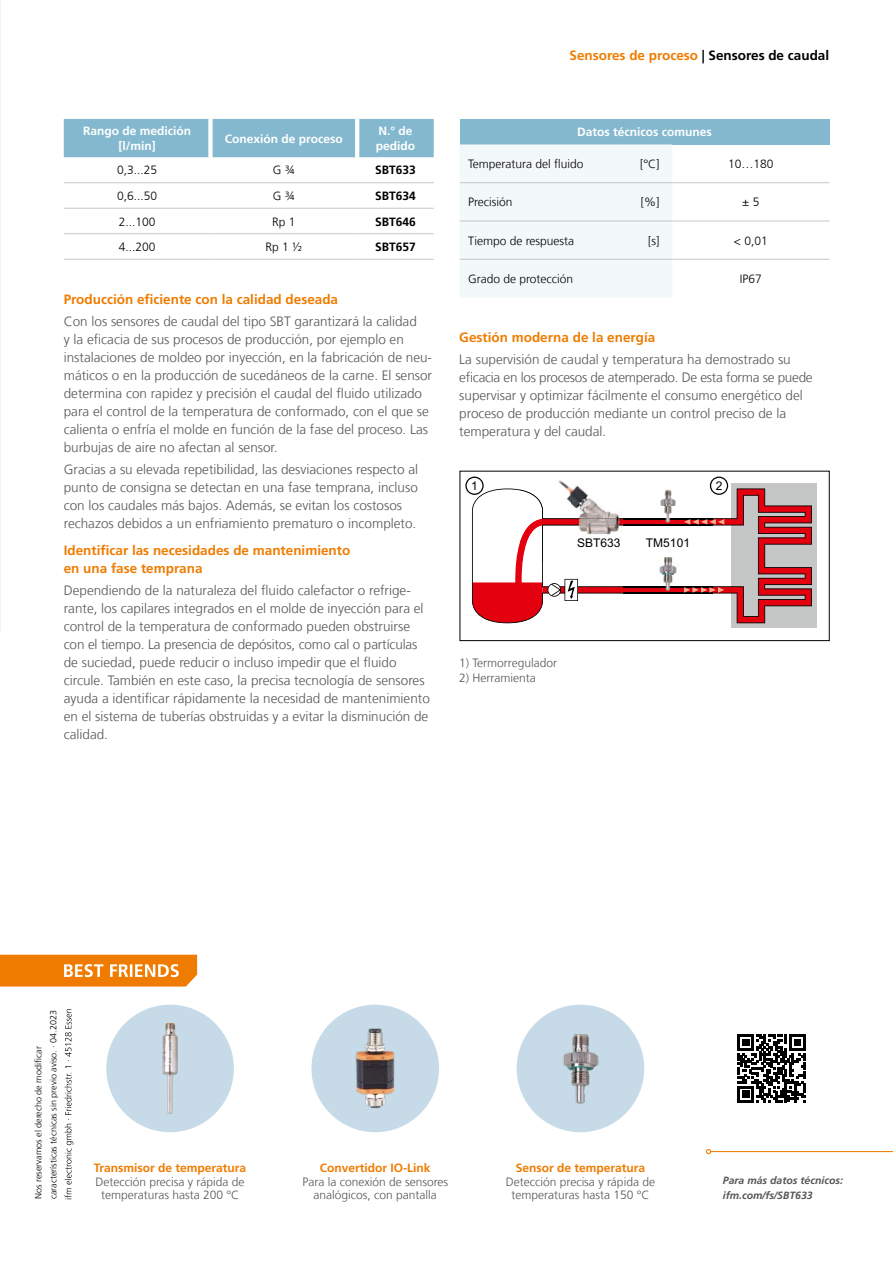
<style>
.page{position:relative;width:893px;height:1263px;background:#fff}
.page>*{position:absolute;margin:0;border:0;box-sizing:border-box;transform-origin:0 0}
.Fließtext{font:300 13.5px/18px "Frutiger LT Com";color:#565656}
.Fließtext_Headline{font:700 13.5px/18px "Frutiger LT Com";color:#ef7c00}
.Box_Produktgruppe{font:700 13.5px "Frutiger LT Com";color:#ef7c00}
.Best_Friends_Fließtext{font:300 12px/13.5px "Frutiger LT Com";color:#565656;text-align:center}
.Tabellentext_TAB{font:300 12px "Frutiger LT Com";color:#000}
.Tabellenkopf{font:700 12px/14.2px "Frutiger LT Com";color:#fff}
.Tabellentext_zentriert{font:300 12px "Frutiger LT Com";color:#000}
.Best_Friends_Headline_orange{font:700 12px "Frutiger LT Com";color:#ef7c00}
.Legende{font:300 12px "Frutiger LT Com";color:#565656}
.BESTELLNUMMER{font:700 12px "Frutiger LT Com";color:#000}
.t1{font:12px "Arial";color:#000}
.QR_Code_linksbündig{font:italic 700 10.5px "Frutiger LT Com";color:#565656}
.Datum{font:300 9px "Frutiger LT Com";color:#000}
.s1{color:#000}
</style>
<div class="page">
<svg style="left:0;top:955px;width:197px;height:31px;background:#f08b1e"></svg>
<img style="left:311px;top:1005px;width:128px;height:127px;border-radius:64px">
<div style="left:106px;top:1005px;width:128px;height:127px;background:#c6dbe7;border-radius:50%"></div>
<img style="left:118px;top:1015px;width:105px;height:105px">
<img style="left:517px;top:1005px;width:127px;height:127px;border-radius:64px">
<svg style="left:738px;top:1034px;width:68px;height:68px"></svg>
<svg style="left:65px;top:1009px;width:8px;height:190px"></svg>
<div style="left:460px;top:119px;width:370px;height:25px;background:#83b8ce"></div>
<div style="left:460px;top:144px;width:212px;height:153px;background:#f3f8fa"></div>
<hr style="left:460px;top:182px;width:212px;height:1px;background:#c5c6c6">
<hr style="left:672px;top:182px;width:158px;height:1px;background:#c5c6c6">
<hr style="left:460px;top:221px;width:212px;height:1px;background:#c5c6c6">
<hr style="left:672px;top:221px;width:158px;height:1px;background:#c5c6c6">
<hr style="left:460px;top:259px;width:212px;height:1px;background:#c5c6c6">
<hr style="left:672px;top:259px;width:158px;height:1px;background:#c5c6c6">
<div style="left:64px;top:119px;width:370px;height:38px;background:#83b8ce"></div>
<div style="left:208px;top:119px;width:5px;height:38px;background:#fff"></div>
<hr style="left:355px;top:119px;width:4px;height:38px;background:#fff">
<hr style="left:64px;top:182px;width:146px;height:1px;background:#c5c6c6">
<hr style="left:210px;top:182px;width:147px;height:1px;background:#c5c6c6">
<hr style="left:357px;top:182px;width:77px;height:1px;background:#c5c6c6">
<hr style="left:64px;top:208px;width:146px;height:1px;background:#c5c6c6">
<hr style="left:210px;top:208px;width:147px;height:1px;background:#c5c6c6">
<hr style="left:357px;top:208px;width:77px;height:1px;background:#c5c6c6">
<hr style="left:64px;top:233px;width:146px;height:1px;background:#c5c6c6">
<hr style="left:210px;top:233px;width:147px;height:1px;background:#c5c6c6">
<hr style="left:357px;top:233px;width:77px;height:1px;background:#c5c6c6">
<hr style="left:64px;top:259px;width:146px;height:1px;background:#c5c6c6">
<hr style="left:210px;top:259px;width:147px;height:1px;background:#c5c6c6">
<hr style="left:357px;top:259px;width:77px;height:1px;background:#c5c6c6">
<div style="left:732px;top:484px;width:85px;height:144px;background:#c5c6c6"></div>
<svg style="left:465px;top:477px;width:346px;height:146px"></svg>
<div style="left:460px;top:471px;width:370px;height:170px;border:1px solid #000"></div>
<hr style="left:711px;top:1151px;width:182px;height:1px;background:#ef7c00">
<svg style="left:706px;top:1149px;width:5px;height:5px"></svg>
<p class="Tabellenkopf" style="left:83px;top:124px;width:110px">Rango de medición</p>
<p class="Tabellenkopf" style="left:118px;top:138px;width:39px">[l/min]</p>
<p class="Tabellenkopf" style="left:225px;top:131px;width:119px">Conexión de proceso</p>
<p class="Tabellenkopf" style="left:376px;top:124px;width:41px">N.° de pedido</p>
<p class="Tabellentext_zentriert" style="left:117px;top:163px;width:42px">0,3...25</p>
<p class="Tabellentext_zentriert" style="left:273px;top:163px;width:24px">G 3/4</p>
<p class="BESTELLNUMMER" style="left:375px;top:163px;width:42px">SBT633</p>
<p class="Tabellentext_zentriert" style="left:117px;top:189px;width:42px">0,6...50</p>
<p class="Tabellentext_zentriert" style="left:273px;top:189px;width:24px">G 3/4</p>
<p class="BESTELLNUMMER" style="left:375px;top:189px;width:42px">SBT634</p>
<p class="Tabellentext_zentriert" style="left:119px;top:214px;width:38px">2...100</p>
<p class="Tabellentext_zentriert" style="left:272px;top:214px;width:25px">Rp 1</p>
<p class="BESTELLNUMMER" style="left:375px;top:214px;width:42px">SBT646</p>
<p class="Tabellentext_zentriert" style="left:119px;top:240px;width:38px">4...200</p>
<p class="Tabellentext_zentriert" style="left:265px;top:240px;width:38px">Rp 1 1/2</p>
<p class="BESTELLNUMMER" style="left:375px;top:240px;width:42px">SBT657</p>
<p class="Fließtext_Headline" style="left:64px;top:290px;width:276px">Producción eficiente con la calidad deseada</p>
<p class="Fließtext" style="left:64px;top:312px;width:370px">Con los sensores de caudal del tipo SBT garantizará la calidad<br>y la eficacia de sus procesos de producción, por ejemplo en instalaciones de moldeo por inyección, en la fabricación de neu&shy;máticos o en la producción de sucedáneos de la carne. El sensor determina con rapidez y precisión el caudal del fluido utilizado para el control de la temperatura de conformado, con el que se calienta o enfría el molde en función de la fase del proceso. Las burbujas de aire no afectan al sensor.</p>
<p class="Fließtext" style="left:64px;top:461px;width:356px">Gracias a su elevada repetibilidad, las desviaciones respecto al punto de consigna se detectan en una fase temprana, incluso con los caudales más bajos. Además, se evitan los costosos rechazos debidos a un enfriamiento prematuro o incompleto.</p>
<p class="Fließtext_Headline" style="left:64px;top:541px;width:288px">Identificar las necesidades de mantenimiento en una fase temprana</p>
<p class="Fließtext" style="left:64px;top:581px;width:368px">Dependiendo de la naturaleza del fluido calefactor o refrige&shy;rante, los capilares integrados en el molde de inyección para el control de la temperatura de conformado pueden obstruirse con el tiempo. La presencia de depósitos, como cal o partículas de suciedad, puede reducir o incluso impedir que el fluido circule. También en este caso, la precisa tecnología de sensores ayuda a identificar rápidamente la necesidad de mantenimiento en el sistema de tuberías obstruidas y a evitar la disminución de calidad.</p>
<p class="Box_Produktgruppe" style="left:570px;top:47px;width:261px">Sensores de proceso <span class="s1">| Sensores de caudal</span></p>
<p class="Tabellenkopf" style="left:577px;top:125px;width:136px">Datos técnicos comunes</p>
<p class="Tabellentext_TAB" style="left:468px;top:157px;width:117px">Temperatura del fluido</p>
<p class="Tabellentext_TAB" style="left:640px;top:157px;width:21px">[°C]</p>
<p class="Tabellentext_zentriert" style="left:728px;top:157px;width:47px">10…180</p>
<p class="Tabellentext_TAB" style="left:468px;top:195px;width:46px">Precisión</p>
<p class="Tabellentext_TAB" style="left:641px;top:195px;width:20px">[%]</p>
<p class="Tabellentext_zentriert" style="left:742px;top:195px;width:19px">± 5</p>
<p class="Tabellentext_TAB" style="left:468px;top:233px;width:108px">Tiempo de respuesta</p>
<p class="Tabellentext_TAB" style="left:648px;top:233px;width:13px">[s]</p>
<p class="Tabellentext_zentriert" style="left:734px;top:233px;width:35px">&lt; 0,01</p>
<p class="Tabellentext_TAB" style="left:468px;top:272px;width:107px">Grado de protección</p>
<p class="Tabellentext_zentriert" style="left:740px;top:272px;width:24px">IP67</p>
<p class="Fließtext_Headline" style="left:459px;top:328px;width:198px">Gestión moderna de la energía</p>
<p class="Fließtext" style="left:459px;top:350px;width:355px">La supervisión de caudal y temperatura ha demostrado su eficacia en los procesos de atemperado. De esta forma se puede supervisar y optimizar fácilmente el consumo energético del proceso de producción mediante un control preciso de la temperatura y del caudal.</p>
<p class="t1" style="left:471px;top:479px;width:8px">1</p>
<p class="t1" style="left:716px;top:479px;width:8px">2</p>
<p class="t1" style="left:577px;top:536px;width:45px">SBT633</p>
<p class="t1" style="left:646px;top:536px;width:46px">TM5101</p>
<p class="Legende" style="left:459px;top:656px;width:99px">1) Termorregulador</p>
<p class="Legende" style="left:459px;top:671px;width:78px">2) Herramienta</p>
<p class="Datum" style="left:33px;top:1199px;width:154px;rotate:-90deg">Nos reservamos el derecho de modificar</p>
<p class="Datum" style="left:48px;top:1199px;width:190px;rotate:-90deg">características técnicas sin previo aviso. · 04.2023</p>
<p class="Best_Friends_Headline_orange" style="left:94px;top:1161px;width:154px">Transmisor de temperatura</p>
<p class="Best_Friends_Fließtext" style="left:96px;top:1175px;width:151px">Detección precisa y rápida de temperaturas hasta 200 °C</p>
<p class="Best_Friends_Headline_orange" style="left:320px;top:1161px;width:112px">Convertidor IO-Link</p>
<p class="Best_Friends_Fließtext" style="left:302px;top:1175px;width:147px">Para la conexión de sensores analógicos, con pantalla</p>
<p class="Best_Friends_Headline_orange" style="left:516px;top:1161px;width:131px">Sensor de temperatura</p>
<p class="Best_Friends_Fließtext" style="left:506px;top:1175px;width:151px">Detección precisa y rápida de</p>
<p class="Best_Friends_Fließtext" style="left:511px;top:1188px;width:140px">temperaturas hasta 150 °C</p>
<p class="QR_Code_linksbündig" style="left:723px;top:1174px;width:122px">Para más datos técnicos:</p>
<p class="QR_Code_linksbündig" style="left:723px;top:1189px;width:91px">ifm.com/fs/SBT633</p>
</div>
